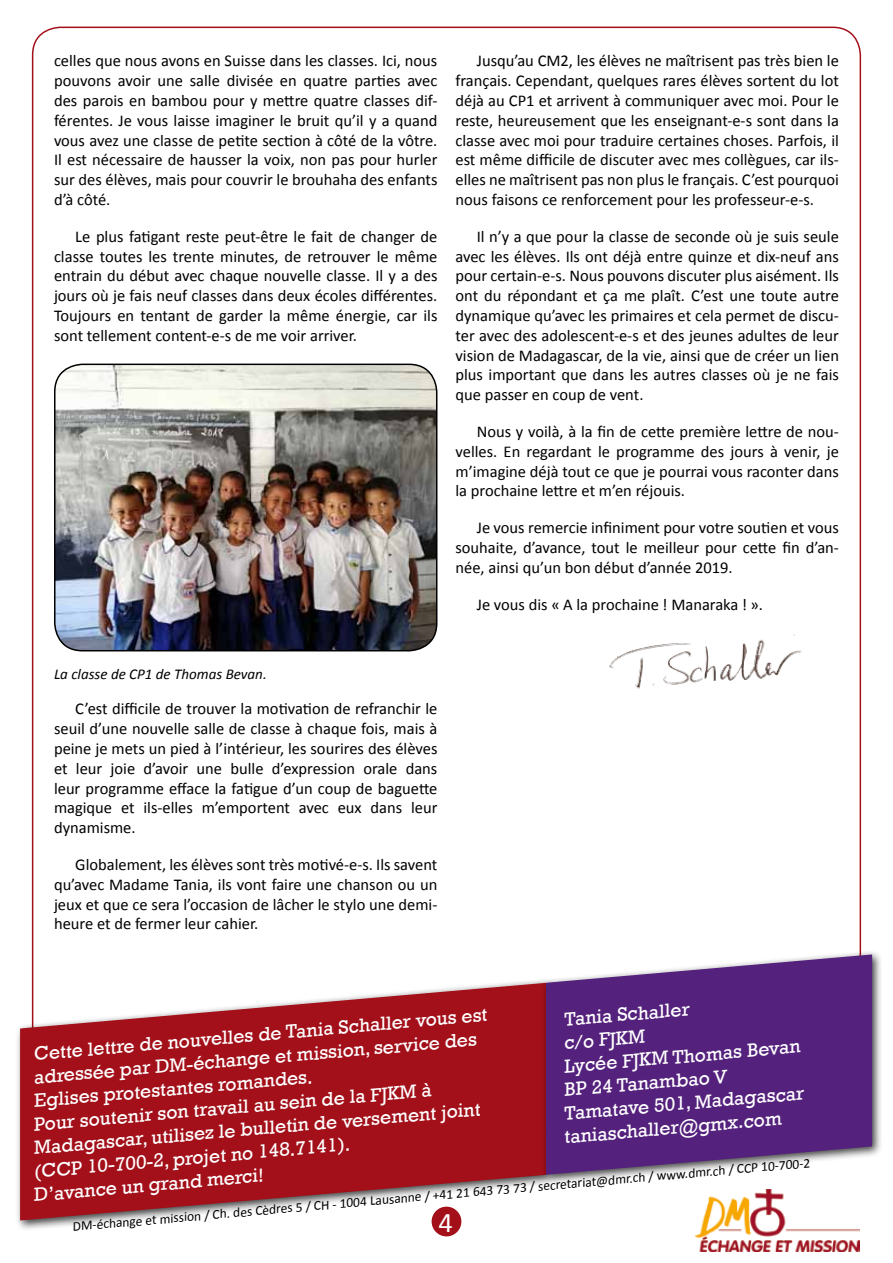
<style>
.page{position:relative;width:893px;height:1263px;background:#fff}
.page>*{position:absolute;margin:0;border:0;box-sizing:border-box;transform-origin:0 0}
.t1{font:28.5px "Calibri";color:#fff}
.t2{font:19.5px "Rockwell";color:#fff}
.t3{font:16.5px/19.8px "Calibri";color:#000;text-align:justify}
.t4{font:italic 15px "Calibri";color:#000}
.t5{font:13.5px "Calibri";color:#000}
</style>
<div class="page">
<div style="left:432px;top:1207px;width:29px;height:29px;background:#a3101a;border-radius:50%"></div>
<div style="left:432px;top:1206px;width:29px;height:30px;border:2px solid #a3101a;border-radius:50%"></div>
<img style="left:695px;top:1189px;width:164px;height:62px">
<div style="left:15px;top:978px;width:542px;height:253px;background:#000;opacity:.75"></div>
<svg style="left:19px;top:982px;width:528px;height:239px"></svg>
<div style="left:541px;top:950px;width:342px;height:236px;background:#000;opacity:.75"></div>
<svg style="left:545px;top:954px;width:328px;height:221px;background:#673a8a"></svg>
<img style="left:609px;top:634px;width:193px;height:55px">
<img style="left:55px;top:364px;width:382px;height:287px">
<div style="left:54px;top:364px;width:383px;height:287px;border:2px solid #000;border-radius:28px"></div>
<p class="t3" style="left:54px;top:51px;width:385px">celles que nous avons en Suisse dans les classes. Ici, nous pouvons avoir une salle divisée en quatre parties avec des parois en bambou pour y mettre quatre classes dif&shy;férentes. Je vous laisse imaginer le bruit qu’il y a quand vous avez une classe de petite section à côté de la vôtre.<br>Il est nécessaire de hausser la voix, non pas pour hurler sur des élèves, mais pour couvrir le brouhaha des enfants d’à côté.</p>
<p class="t3" style="left:54px;top:226px;width:385px;text-indent:21px">Le plus fatigant reste peut-être le fait de changer de classe toutes les trente minutes, de retrouver le même entrain du début avec chaque nouvelle classe. Il y a des jours où je fais neuf classes dans deux écoles différentes.<br>Toujours en tentant de garder la même énergie, car ils sont tellement content-e-s de me voir arriver.</p>
<p class="t3" style="left:455px;top:51px;width:385px;text-indent:21px">Jusqu’au CM2, les élèves ne maîtrisent pas très bien le français. Cependant, quelques rares élèves sortent du lot déjà au CP1 et arrivent à communiquer avec moi. Pour le reste, heureusement que les enseignant-e-s sont dans la classe avec moi pour traduire certaines choses. Parfois, il est même difficile de discuter avec mes collègues, car ils&shy;elles ne maîtrisent pas non plus le français. C’est pourquoi nous faisons ce renforcement pour les professeur-e-s.</p>
<p class="t3" style="left:455px;top:226px;width:385px;text-indent:21px">Il n’y a que pour la classe de seconde où je suis seule avec les élèves. Ils ont déjà entre quinze et dix-neuf ans pour certain-e-s. Nous pouvons discuter plus aisément. Ils ont du répondant et ça me plaît. C’est une toute autre dynamique qu’avec les primaires et cela permet de discu&shy;ter avec des adolescent-e-s et des jeunes adultes de leur vision de Madagascar, de la vie, ainsi que de créer un lien plus important que dans les autres classes où je ne fais que passer en coup de vent.</p>
<p class="t3" style="left:455px;top:422px;width:385px;text-indent:21px">Nous y voilà, à la fin de cette première lettre de nou&shy;velles. En regardant le programme des jours à venir, je m’imagine déjà tout ce que je pourrai vous raconter dans la prochaine lettre et m’en réjouis.</p>
<p class="t3" style="left:455px;top:518px;width:385px;text-indent:21px">Je vous remercie infiniment pour votre soutien et vous souhaite, d’avance, tout le meilleur pour cette fin d’an&shy;née, ainsi qu’un bon début d’année 2019.</p>
<p class="t3" style="left:477px;top:594px;width:288px">Je vous dis « A la prochaine ! Manaraka ! ».</p>
<p class="t4" style="left:54px;top:663px;width:214px">La classe de CP1 de Thomas Bevan.</p>
<p class="t3" style="left:54px;top:699px;width:385px;text-indent:21px">C’est difficile de trouver la motivation de refranchir le seuil d’une nouvelle salle de classe à chaque fois, mais à peine je mets un pied à l’intérieur, les sourires des élèves et leur joie d’avoir une bulle d’expression orale dans leur programme efface la fatigue d’un coup de baguette magique et ils-elles m’emportent avec eux dans leur dynamisme.</p>
<p class="t3" style="left:54px;top:854px;width:385px;text-indent:21px">Globalement, les élèves sont très motivé-e-s. Ils savent qu’avec Madame Tania, ils vont faire une chanson ou un jeux et que ce sera l’occasion de lâcher le stylo une demi&shy;heure et de fermer leur cahier.</p>
<p class="t2" style="left:563px;top:1008px;width:127px;rotate:-5deg">Tania Schaller</p>
<p class="t2" style="left:563px;top:1032px;width:82px;rotate:-5deg">c/o FJKM</p>
<p class="t2" style="left:33px;top:1043px;width:456px;rotate:-5deg">Cette lettre de nouvelles de Tania Schaller vous est</p>
<p class="t2" style="left:33px;top:1066px;width:446px;rotate:-5deg">adressée par DM-échange et mission, service des</p>
<p class="t2" style="left:563px;top:1055px;width:238px;rotate:-5deg">Lycée FJKM Thomas Bevan</p>
<p class="t2" style="left:563px;top:1079px;width:165px;rotate:-5deg">BP 24 Tanambao V</p>
<p class="t2" style="left:33px;top:1090px;width:281px;rotate:-5deg">Eglises protestantes romandes.</p>
<p class="t2" style="left:33px;top:1113px;width:400px;rotate:-5deg">Pour soutenir son travail au sein de la FJKM à</p>
<p class="t2" style="left:563px;top:1102px;width:242px;rotate:-5deg">Tamatave 501, Madagascar</p>
<p class="t2" style="left:33px;top:1137px;width:449px;rotate:-5deg">Madagascar, utilisez le bulletin de versement joint</p>
<p class="t2" style="left:563px;top:1126px;width:220px;rotate:-5deg">taniaschaller@gmx.com</p>
<p class="t2" style="left:33px;top:1160px;width:319px;rotate:-5deg">(CCP 10-700-2, projet no 148.7141).</p>
<p class="t5" style="left:72px;top:1218px;width:742px;rotate:-5deg">DM-échange et mission / Ch. des Cèdres 5 / CH - 1004 Lausanne / +41 21 643 73 73 / secretariat@dmr.ch / www.dmr.ch / CCP 10-700-2</p>
<p class="t2" style="left:33px;top:1183px;width:232px;rotate:-5deg">D’avance un grand merci!</p>
<h1 class="t1" style="left:439px;top:1205px;width:16px">4</h1>
</div>
